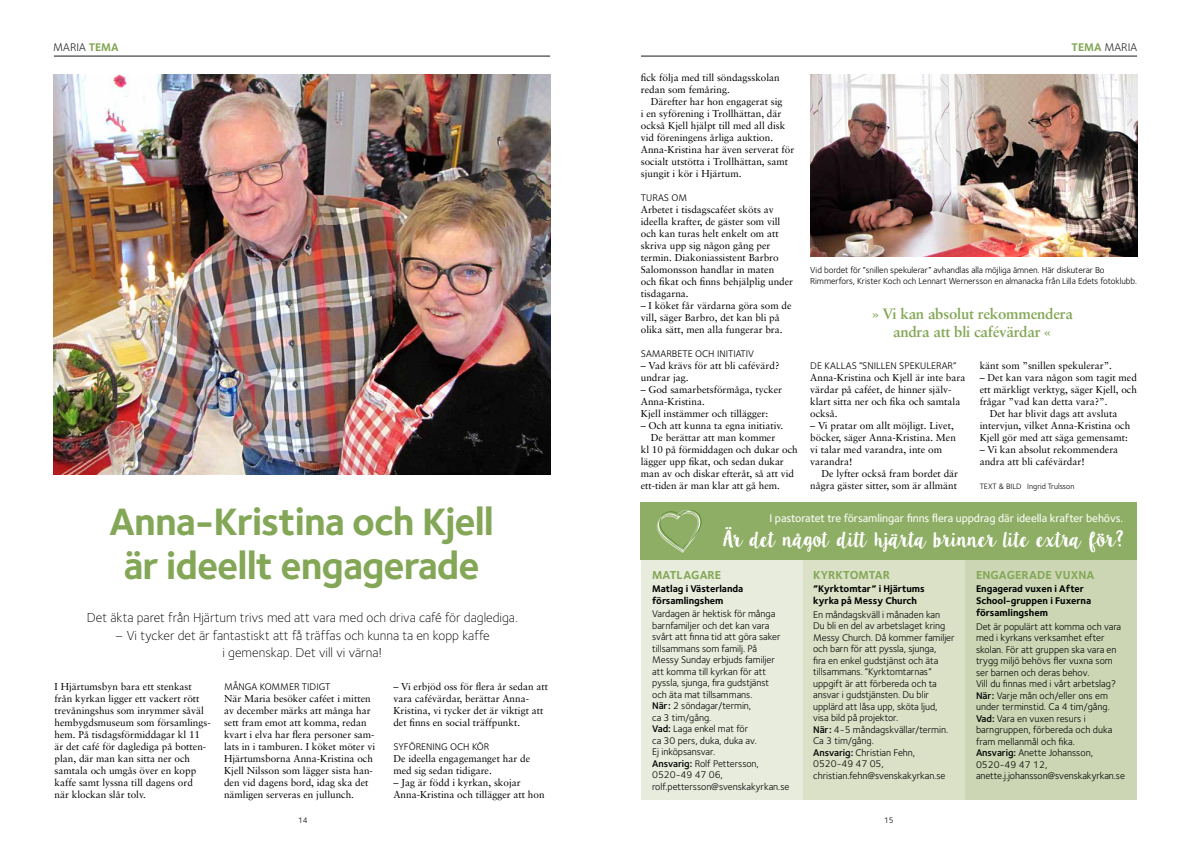
<style>
.page{position:relative;width:1191px;height:842px;background:#fff}
.page>*{position:absolute;margin:0;border:0;box-sizing:border-box;transform-origin:0 0}
.t1{font:39.5px/44px "Foundry Sterling Bold OSF";letter-spacing:-.025em;color:#83a756;text-align:center}
.t2{font:18.2px "Lilly Belle";letter-spacing:-.105em;color:#fff}
.t3{font:700 15px/18px "Sabon";letter-spacing:-.015em;color:#83a756;text-align:center}
.t4{font:300 13.5px/17.5px "Foundry Sterling";color:#000;text-align:center}
.t5{font:12px "Foundry Sterling Bold OSF";letter-spacing:.005em;color:#83a756}
.t6{font:11.5px "Foundry Sterling Medium OSF";letter-spacing:-.005em;color:#fff}
.t7{font:11.5px "Foundry Sterling";letter-spacing:.005em;color:#292929}
.t8{font:10px/12px "Sabon";color:#000}
.t9{font:10px/11.5px "Foundry Sterling";letter-spacing:-.005em;color:#000}
.t10{font:10px/12px "Foundry Sterling Bold OSF";letter-spacing:-.005em;color:#000}
.t11{font:9px/10.8px "Foundry Sterling";letter-spacing:-.005em;color:#000}
.t12{font:8.2px "Foundry Sterling";color:#000}
.t13{font:8px "Foundry Sterling";color:#000}
.s1{font-family:"Foundry Sterling Bold OSF";color:#83a756}
.s2{font-family:"Foundry Sterling Demi OSF"}
</style>
<div class="page">
<div style="left:641px;top:552px;width:162px;height:247px;background:#e8ecdc"></div>
<div style="left:803px;top:552px;width:162px;height:247px;background:#dbe1c7"></div>
<div style="left:965px;top:552px;width:172px;height:247px;background:#ccd6b4"></div>
<hr style="left:54px;top:56px;width:496px;height:1px;background:#191919">
<hr style="left:641px;top:56px;width:496px;height:1px;background:#191919">
<img style="left:54px;top:74px;width:496px;height:400px">
<img style="left:810px;top:74px;width:327px;height:183px">
<div style="left:641px;top:502px;width:496px;height:58px;background:#8fae65"></div>
<svg style="left:656px;top:510px;width:46px;height:43px"></svg>
<p class="t7" style="left:53px;top:39px;width:67px">MARIA <span class="s1">TEMA</span></p>
<p class="t7" style="left:1071px;top:39px;width:67px"><span class="s1">TEMA</span> MARIA</p>
<h1 class="t1" style="left:109px;top:499px;width:386px">Anna-Kristina och Kjell är ideellt engagerade</h1>
<h3 class="t4" style="left:87px;top:609px;width:432px">Det äkta paret från Hjärtum trivs med att vara med och driva café för daglediga.</h3>
<h3 class="t4" style="left:115px;top:626px;width:376px">– Vi tycker det är fantastiskt att få träffas och kunna ta en kopp kaffe i gemenskap. Det vill vi värna!</h3>
<p class="t8" style="left:55px;top:680px;width:158px">I Hjärtumsbyn bara ett stenkast från kyrkan ligger ett vackert rött trevåningshus som inrymmer såväl hembygdsmuseum som församlings&shy;hem. På tisdagsförmiddagar kl 11 är det café för daglediga på botten&shy;plan, där man kan sitta ner och samtala och umgås över en kopp kaffe samt lyssna till dagens ord<br>när klockan slår tolv.</p>
<p class="t9" style="left:224px;top:680px;width:108px">MÅNGA KOMMER TIDIGT</p>
<p class="t8" style="left:224px;top:692px;width:153px">När Maria besöker caféet i mitten av december märks att många har sett fram emot att komma, redan kvart i elva har flera personer sam&shy;lats in i tamburen. I köket möter vi Hjärtumsborna Anna-Kristina och Kjell Nilsson som lägger sista han&shy;den vid dagens bord, idag ska det nämligen serveras en jullunch.</p>
<p class="t8" style="left:393px;top:680px;width:156px">– Vi erbjöd oss för flera år sedan att vara cafévärdar, berättar Anna-Kristina, vi tycker det är viktigt att det finns en social träffpunkt.</p>
<p class="t9" style="left:393px;top:740px;width:98px">SYFÖRENING OCH KÖR</p>
<p class="t8" style="left:393px;top:752px;width:138px">De ideella engagemanget har de med sig sedan tidigare.</p>
<p class="t8" style="left:393px;top:776px;width:153px">– Jag är född i kyrkan, skojar<br>Anna-Kristina och tillägger att hon</p>
<p class="t8" style="left:641px;top:72px;width:140px">fick följa med till söndagsskolan redan som femåring.</p>
<p class="t8" style="left:641px;top:96px;width:155px;text-indent:10px">Därefter har hon engagerat sig<br>i en syförening i Trollhättan, där också Kjell hjälpt till med all disk vid föreningens årliga auktion.<br>Anna-Kristina har även serverat för socialt utstötta i Trollhättan, samt sjungit i kör i Hjärtum.</p>
<p class="t9" style="left:641px;top:192px;width:48px">TURAS OM</p>
<p class="t8" style="left:641px;top:204px;width:154px">Arbetet i tisdagscaféet sköts av ideella krafter, de gäster som vill och kan turas helt enkelt om att skriva upp sig någon gång per termin. Diakoniassistent Barbro<br>Salomonsson handlar in maten<br>och fikat och finns behjälplig under tisdagarna.</p>
<p class="t8" style="left:641px;top:300px;width:152px">– I köket får värdarna göra som de vill, säger Barbro, det kan bli på olika sätt, men alla fungerar bra.</p>
<p class="t9" style="left:641px;top:348px;width:115px">SAMARBETE OCH INITIATIV</p>
<p class="t8" style="left:641px;top:360px;width:140px">– Vad krävs för att bli cafévärd? undrar jag.</p>
<p class="t8" style="left:641px;top:384px;width:143px">– God samarbetsförmåga, tycker<br>Anna-Kristina.<br>Kjell instämmer och tillägger:</p>
<p class="t8" style="left:641px;top:420px;width:144px">– Och att kunna ta egna initiativ.</p>
<p class="t8" style="left:651px;top:432px;width:126px">De berättar att man kommer</p>
<p class="t8" style="left:641px;top:444px;width:158px">kl 10 på förmiddagen och dukar och</p>
<p class="t8" style="left:641px;top:456px;width:144px">lägger upp fikat, och sedan dukar</p>
<p class="t8" style="left:641px;top:468px;width:155px">man av och diskar efteråt, så att vid</p>
<p class="t8" style="left:641px;top:480px;width:140px">ett-tiden är man klar att gå hem.</p>
<p class="t11" style="left:810px;top:264px;width:328px">Vid bordet för ”snillen spekulerar” avhandlas alla möjliga ämnen. Här diskuterar Bo<br>Rimmerfors, Krister Koch och Lennart Wernersson en almanacka från Lilla Edets fotoklubb.</p>
<h3 class="t3" style="left:871px;top:304px;width:203px">» Vi kan absolut rekommendera andra att bli cafévärdar «</h3>
<p class="t9" style="left:810px;top:360px;width:148px">DE KALLAS ”SNILLEN SPEKULERAR”</p>
<p class="t8" style="left:810px;top:372px;width:157px">Anna-Kristina och Kjell är inte bara värdar på caféet, de hinner själv&shy;klart sitta ner och fika och samtala också.</p>
<p class="t8" style="left:810px;top:420px;width:147px">– Vi pratar om allt möjligt. Livet, böcker, säger Anna-Kristina. Men vi talar med varandra, inte om varandra!</p>
<p class="t8" style="left:810px;top:468px;width:149px;text-align:right">De lyfter också fram bordet där några gäster sitter, som är allmänt</p>
<p class="t8" style="left:979px;top:360px;width:134px">känt som ”snillen spekulerar”.</p>
<p class="t8" style="left:979px;top:372px;width:159px">– Det kan vara någon som tagit med</p>
<p class="t8" style="left:979px;top:384px;width:159px">ett märkligt verktyg, säger Kjell, och</p>
<p class="t8" style="left:979px;top:396px;width:129px">frågar ”vad kan detta vara?”.</p>
<p class="t8" style="left:989px;top:408px;width:129px">Det har blivit dags att avsluta</p>
<p class="t8" style="left:979px;top:420px;width:152px">intervjun, vilket Anna-Kristina och</p>
<p class="t8" style="left:979px;top:432px;width:150px">Kjell gör med att säga gemensamt:</p>
<p class="t8" style="left:979px;top:444px;width:140px">– Vi kan absolut rekommendera andra att bli cafévärdar!</p>
<p class="t13" style="left:979px;top:481px;width:96px">TEXT &amp; BILD Ingrid Trulsson</p>
<p class="t6" style="left:769px;top:510px;width:355px">I pastoratet tre församlingar finns flera uppdrag där ideella krafter behövs.</p>
<h2 class="t2" style="left:723px;top:526px;width:401px">Är det något ditt hjärta brinner lite extra för?</h2>
<p class="t5" style="left:652px;top:566px;width:71px">MATLAGARE</p>
<p class="t10" style="left:652px;top:583px;width:92px;line-height:11.5px">Matlag i Västerlanda församlingshem</p>
<p class="t9" style="left:652px;top:608px;width:139px">Vardagen är hektisk för många barnfamiljer och det kan vara svårt att finna tid att göra saker tillsammans som familj. På<br>Messy Sunday erbjuds familjer<br>att komma till kyrkan för att pyssla, sjunga, fira gudstjänst<br>och äta mat tillsammans.<br><span class="s2">När:</span> 2 söndagar/termin,<br>ca 3 tim/gång.<br><span class="s2">Vad:</span> Laga enkel mat för<br>ca 30 pers, duka, duka av.<br>Ej inköpsansvar.<br><span class="s2">Ansvarig:</span> Rolf Pettersson,<br>0520-49 47 06, rolf.pettersson@svenskakyrkan.se</p>
<p class="t5" style="left:813px;top:566px;width:78px">KYRKTOMTAR</p>
<p class="t10" style="left:813px;top:582px;width:113px">”Kyrktomtar” i Hjärtums kyrka på Messy Church</p>
<p class="t9" style="left:813px;top:608px;width:143px">En måndagskväll i månaden kan<br>Du bli en del av arbetslaget kring<br>Messy Church. Då kommer familjer och barn för att pyssla, sjunga,<br>fira en enkel gudstjänst och äta tillsammans. ”Kyrktomtarnas” uppgift är att förbereda och ta ansvar i gudstjänsten. Du blir upplärd att låsa upp, sköta ljud, visa bild på projektor.<br><span class="s2">När:</span> 4-5 måndagskvällar/termin.<br>Ca 3 tim/gång.<br><span class="s2">Ansvarig:</span> Christian Fehn,<br>0520-49 47 05, christian.fehn@svenskakyrkan.se</p>
<p class="t5" style="left:976px;top:566px;width:120px">ENGAGERADE VUXNA</p>
<p class="t10" style="left:976px;top:582px;width:117px">Engagerad vuxen i After<br>School-gruppen i Fuxerna församlingshem</p>
<p class="t9" style="left:976px;top:620px;width:150px">Det är populärt att komma och vara med i kyrkans verksamhet efter skolan. För att gruppen ska vara en trygg miljö behövs fler vuxna som ser barnen och deras behov.<br>Vill du finnas med i vårt arbetslag?<br><span class="s2">När:</span> Varje mån och/eller ons em under terminstid. Ca 4 tim/gång.<br><span class="s2">Vad:</span> Vara en vuxen resurs i barngruppen, förbereda och duka fram mellanmål och fika.<br><span class="s2">Ansvarig:</span> Anette Johansson,<br>0520-49 47 12, anette.j.johansson@svenskakyrkan.se</p>
<p class="t12" style="left:298px;top:814px;width:11px">14</p>
<p class="t12" style="left:884px;top:814px;width:11px">15</p>
</div>
